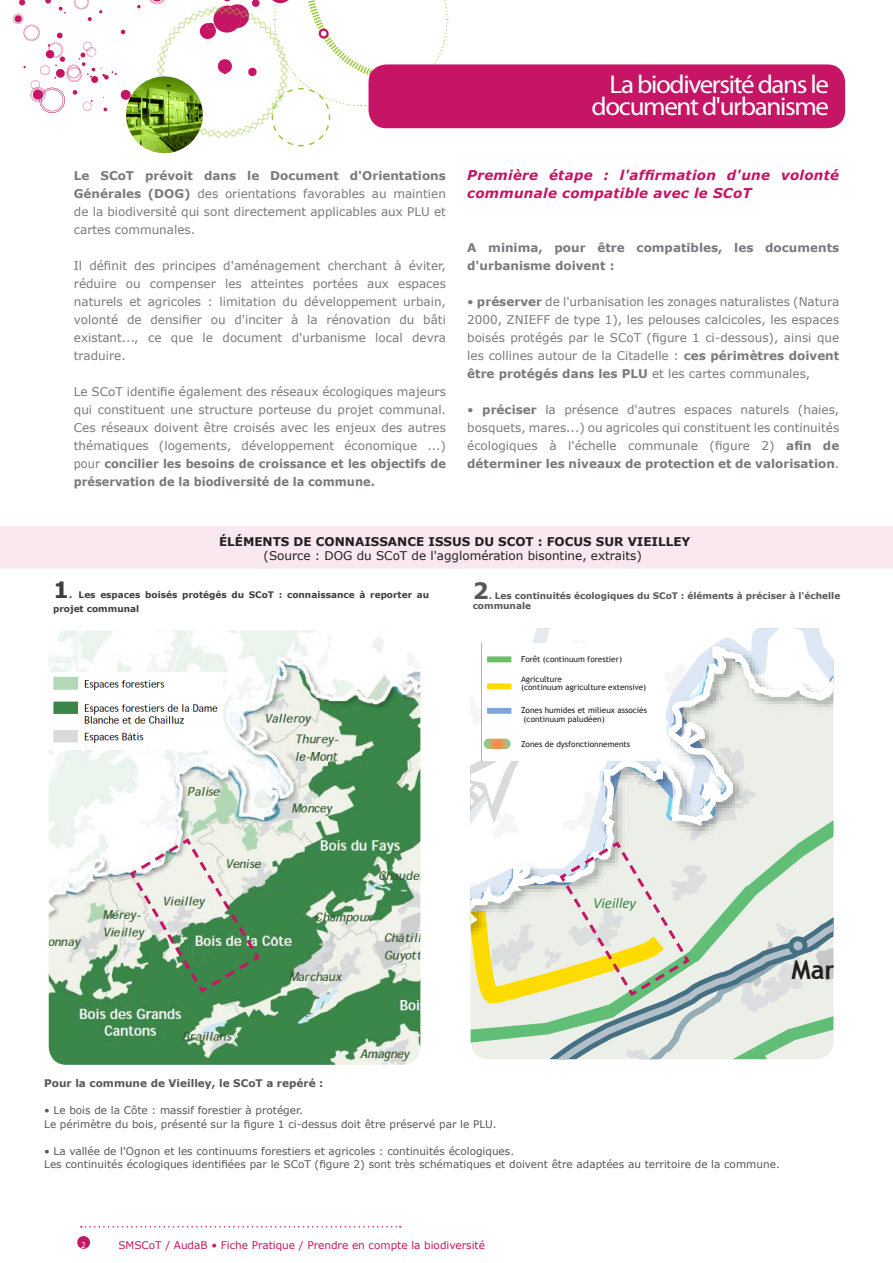
<style>
.page{position:relative;width:893px;height:1263px;background:#fff}
.page>*{position:absolute;margin:0;border:0;box-sizing:border-box;transform-origin:0 0}
.t1{font:25.95px/22.5px "Myriad Pro";letter-spacing:-.05em;color:#fff;text-align:right;scale:1.04 1}
.t2{font:700 22.5px "Verdana";color:#3f3f40}
.t3{font:700 22.5px "Verdana";color:#57585a}
.t4{font:italic 15px "Calibri";color:#3b8749}
.t5{font:italic 700 13.5px/18px "Verdana";letter-spacing:.02em;color:#c51564}
.t6{font:12px/18px "Verdana";color:#787a7d;text-align:justify}
.t7{font:700 12px/18px "Verdana";color:#787a7d}
.t8{font:12px "Verdana";color:#231f20}
.t9{font:700 12px "Verdana";color:#231f20}
.t10{font:10.5px "Verdana";color:#575757}
.t11{font:10.5px "Verdana";color:#c51564}
.t12{font:700 10.5px "Verdana";color:#575757}
.t13{font:700 9px/13.5px "Verdana";color:#3f3f40}
.t14{font:700 9px/10.8px "Verdana";color:#57585a}
.t15{font:9px "Myriad Pro";color:#fff}
.t16{font:8.25px/8.2px "Trebuchet MS";color:#231f20}
.s1{font-weight:700}
</style>
<div class="page">
<div style="left:0;top:526px;width:893px;height:43px;background:#f9e8ef"></div>
<div style="left:369px;top:64px;width:476px;height:64px;background:#c51564;border-radius:18px"></div>
<div style="left:77px;top:1236px;width:13px;height:13px;background:#c51564;border-radius:50%"></div>
<svg style="left:13px;top:0;width:435px;height:147px"></svg>
<img style="left:126px;top:77px;width:77px;height:76px">
<svg style="left:81px;top:1226px;width:320px;height:1px"></svg>
<img style="left:49px;top:630px;width:371px;height:435px">
<img style="left:49px;top:672px;width:174px;height:78px">
<svg style="left:471px;top:628px;width:362px;height:431px"></svg>
<svg style="left:128px;top:836px;width:134px;height:159px;background:#9fb99f"></svg>
<p class="t6" style="left:74px;top:167px;width:374px"><span class="s1">Le SCoT prévoit dans le Document d'Orientations Générales (DOG)</span> des orientations favorables au maintien de la biodiversité qui sont directement applicables aux PLU et cartes communales.</p>
<p class="t6" style="left:74px;top:257px;width:374px">Il définit des principes d'aménagement cherchant à éviter, réduire ou compenser les atteintes portées aux espaces naturels et agricoles : limitation du développement urbain, volonté de densifier ou d'inciter à la rénovation du bâti existant..., ce que le document d'urbanisme local devra traduire.</p>
<p class="t6" style="left:74px;top:383px;width:374px">Le SCoT identifie également des réseaux écologiques majeurs qui constituent une structure porteuse du projet communal.<br>Ces réseaux doivent être croisés avec les enjeux des autres thématiques (logements, développement économique ...) pour <span class="s1">concilier les besoins de croissance et les objectifs de préservation de la biodiversité de la commune.</span></p>
<p class="t1" style="left:592px;top:72px;width:230px">La biodiversité dans le document d'urbanisme</p>
<p class="t5" style="left:467px;top:166px;width:373px">Première étape : l'affirmation d'une volonté communale compatible avec le SCoT</p>
<p class="t7" style="left:467px;top:238px;width:374px">A minima, pour être compatibles, les documents d'urbanisme doivent :</p>
<p class="t6" style="left:467px;top:293px;width:374px">• <span class="s1">préserver</span> de l'urbanisation les zonages naturalistes (Natura 2000, ZNIEFF de type 1), les pelouses calcicoles, les espaces boisés protégés par le SCoT (figure 1 ci-dessous), ainsi que les collines autour de la Citadelle : <span class="s1">ces périmètres doivent être protégés dans les PLU</span> et les cartes communales,</p>
<p class="t6" style="left:467px;top:401px;width:374px">• <span class="s1">préciser</span> la présence d'autres espaces naturels (haies, bosquets, mares...) ou agricoles qui constituent les continuités écologiques à l'échelle communale (figure 2) <span class="s1">afin de déterminer les niveaux de protection et de valorisation</span>.</p>
<p class="t9" style="left:219px;top:533px;width:473px">ÉLÉMENTS DE CONNAISSANCE ISSUS DU SCOT : FOCUS SUR VIEILLEY</p>
<p class="t8" style="left:264px;top:548px;width:380px">(Source : DOG du SCoT de l'agglomération bisontine, extraits)</p>
<p class="t2" style="left:53px;top:574px;width:17px">1</p>
<p class="t13" style="left:53px;top:588px;width:378px;text-indent:16px">. Les espaces boisés protégés du SCoT : connaissance à reporter au projet communal</p>
<p class="t3" style="left:473px;top:574px;width:17px">2</p>
<p class="t14" style="left:473px;top:590px;width:369px;text-indent:16px">. Les continuités écologiques du SCoT : éléments à préciser à l'échelle communale</p>
<p class="t16" style="left:521px;top:655px;width:102px">Forêt (continuum forestier)</p>
<p class="t16" style="left:521px;top:675px;width:127px">Agriculture<br>(continuum agriculture extensive)</p>
<p class="t16" style="left:521px;top:706px;width:127px">Zones humides et milieux associés (continuum paludéen)</p>
<p class="t16" style="left:521px;top:740px;width:110px">Zones de dysfonctionnements</p>
<p class="t4" style="left:593px;top:893px;width:45px">Vieilley</p>
<p class="t12" style="left:44px;top:1076px;width:281px">Pour la commune de Vieilley, le SCoT a repéré :</p>
<p class="t10" style="left:44px;top:1103px;width:260px">• Le bois de la Côte : massif forestier à protéger.</p>
<p class="t10" style="left:44px;top:1117px;width:454px">Le périmètre du bois, présenté sur la figure 1 ci-dessus doit être préservé par le PLU.</p>
<p class="t10" style="left:44px;top:1144px;width:471px">• La vallée de l'Ognon et les continuums forestiers et agricoles : continuités écologiques.</p>
<p class="t10" style="left:44px;top:1157px;width:737px">Les continuités écologiques identifiées par le SCoT (figure 2) sont très schématiques et doivent être adaptées au territoire de la commune.</p>
<p class="t15" style="left:81px;top:1239px;width:6px">2</p>
<p class="t11" style="left:118px;top:1238px;width:368px">SMSCoT / AudaB • Fiche Pratique / Prendre en compte la biodiversité</p>
</div>
